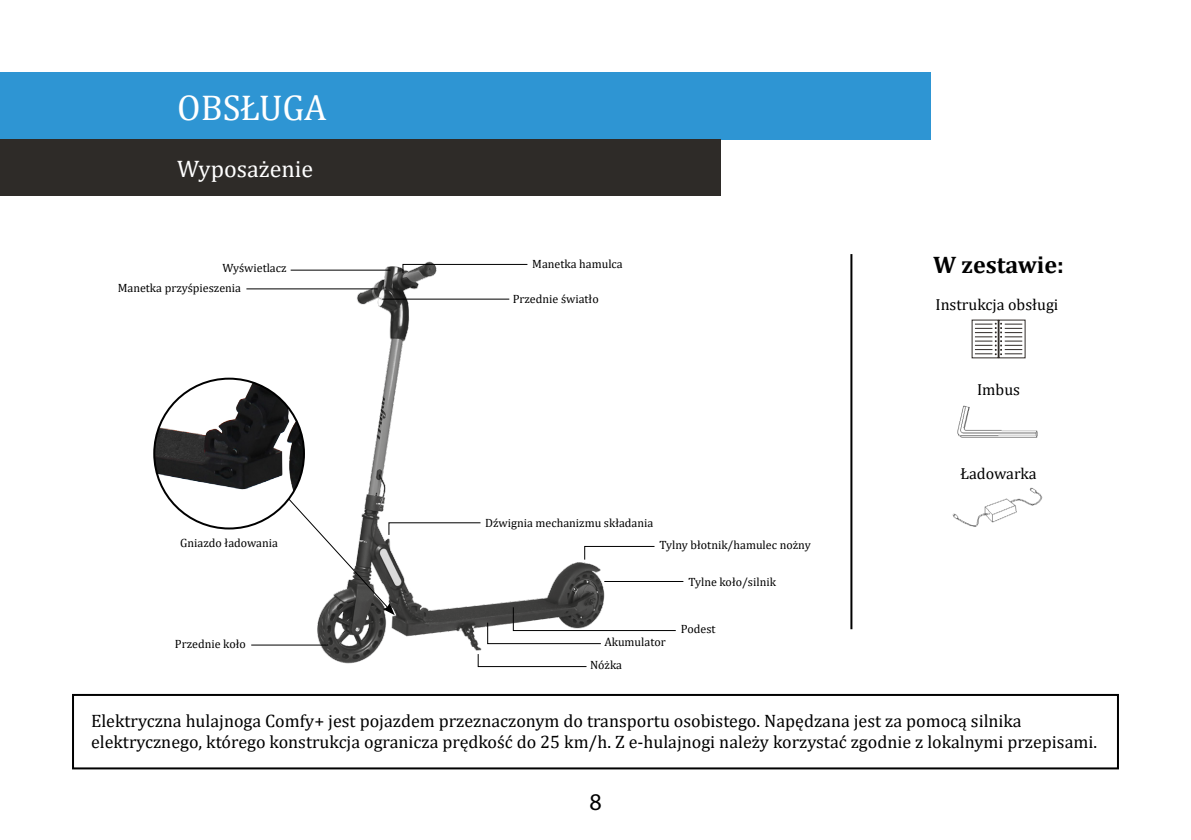
<style>
.page{position:relative;width:1191px;height:840px;background:#fff}
.page>*{position:absolute;margin:0;border:0;box-sizing:border-box;transform-origin:0 0}
.t1{font:36px "Cambria";color:#fff}
.t2{font:24px "Cambria";color:#fff}
.t3{font:700 24px "Cambria";color:#000}
.t4{font:24px "Myriad Pro";color:#000}
.t5{font:18px/21.6px "Cambria";color:#000}
.t6{font:16px "Cambria";color:#000}
.t7{font:12px/23px "Cambria";color:#000}
</style>
<div class="page">
<img style="left:307px;top:261px;width:377px;height:407px">
<div style="left:0;top:72px;width:930px;height:67px;background:#2e95d3"></div>
<div style="left:0;top:139px;width:720px;height:57px;background:#2e2b28"></div>
<hr style="left:850px;top:254px;width:2px;height:375px;background:#000">
<img style="left:957px;top:405px;width:81px;height:33px">
<img style="left:952px;top:487px;width:91px;height:40px">
<svg style="left:971px;top:319px;width:54px;height:39px"></svg>
<div style="left:72px;top:693px;width:1047px;height:76px;border:2px solid #000"></div>
<hr style="left:246px;top:288px;width:132px;height:1px;background:#000">
<hr style="left:291px;top:269px;width:99px;height:1px;background:#000">
<svg style="left:402px;top:263px;width:126px;height:11px"></svg>
<hr style="left:382px;top:298px;width:127px;height:1px;background:#000">
<hr style="left:604px;top:580px;width:79px;height:1px;background:#000">
<svg style="left:477px;top:652px;width:110px;height:15px"></svg>
<hr style="left:251px;top:644px;width:77px;height:1px;background:#000">
<svg style="left:288px;top:497px;width:389px;height:147px"></svg>
<img style="left:154px;top:378px;width:150px;height:150px;border-radius:75px">
<h1 class="t1" style="left:177px;top:86px;width:151px">OBSŁUGA</h1>
<h2 class="t2" style="left:177px;top:154px;width:138px">Wyposażenie</h2>
<p class="t7" style="left:222px;top:256px;width:66px">Wyświetlacz</p>
<p class="t7" style="left:532px;top:252px;width:92px">Manetka hamulca</p>
<p class="t7" style="left:513px;top:287px;width:87px">Przednie światło</p>
<p class="t7" style="left:118px;top:276px;width:125px">Manetka przyśpieszenia</p>
<p class="t7" style="left:485px;top:511px;width:170px">Dźwignia mechanizmu składania</p>
<p class="t7" style="left:180px;top:531px;width:99px">Gniazdo ładowania</p>
<p class="t7" style="left:659px;top:533px;width:153px">Tylny błotnik/hamulec nożny</p>
<p class="t7" style="left:688px;top:569px;width:89px">Tylne koło/silnik</p>
<p class="t7" style="left:175px;top:632px;width:72px">Przednie koło</p>
<p class="t7" style="left:590px;top:630px;width:77px;text-indent:14px">Akumulator<br>Nóżka</p>
<p class="t7" style="left:681px;top:617px;width:36px">Podest</p>
<h2 class="t3" style="left:933px;top:247px;width:132px">W zestawie:</h2>
<p class="t6" style="left:935px;top:294px;width:124px">Instrukcja obsługi</p>
<p class="t6" style="left:977px;top:380px;width:44px">Imbus</p>
<p class="t6" style="left:960px;top:463px;width:78px">Ładowarka</p>
<p class="t5" style="left:91px;top:709px;width:1007px">Elektryczna hulajnoga Comfy+ jest pojazdem przeznaczonym do transportu osobistego. Napędzana jest za pomocą silnika elektrycznego, którego konstrukcja ogranicza prędkość do 25 km/h. Z e-hulajnogi należy korzystać zgodnie z lokalnymi przepisami.</p>
<h2 class="t4" style="left:589px;top:786px;width:14px">8</h2>
</div>
